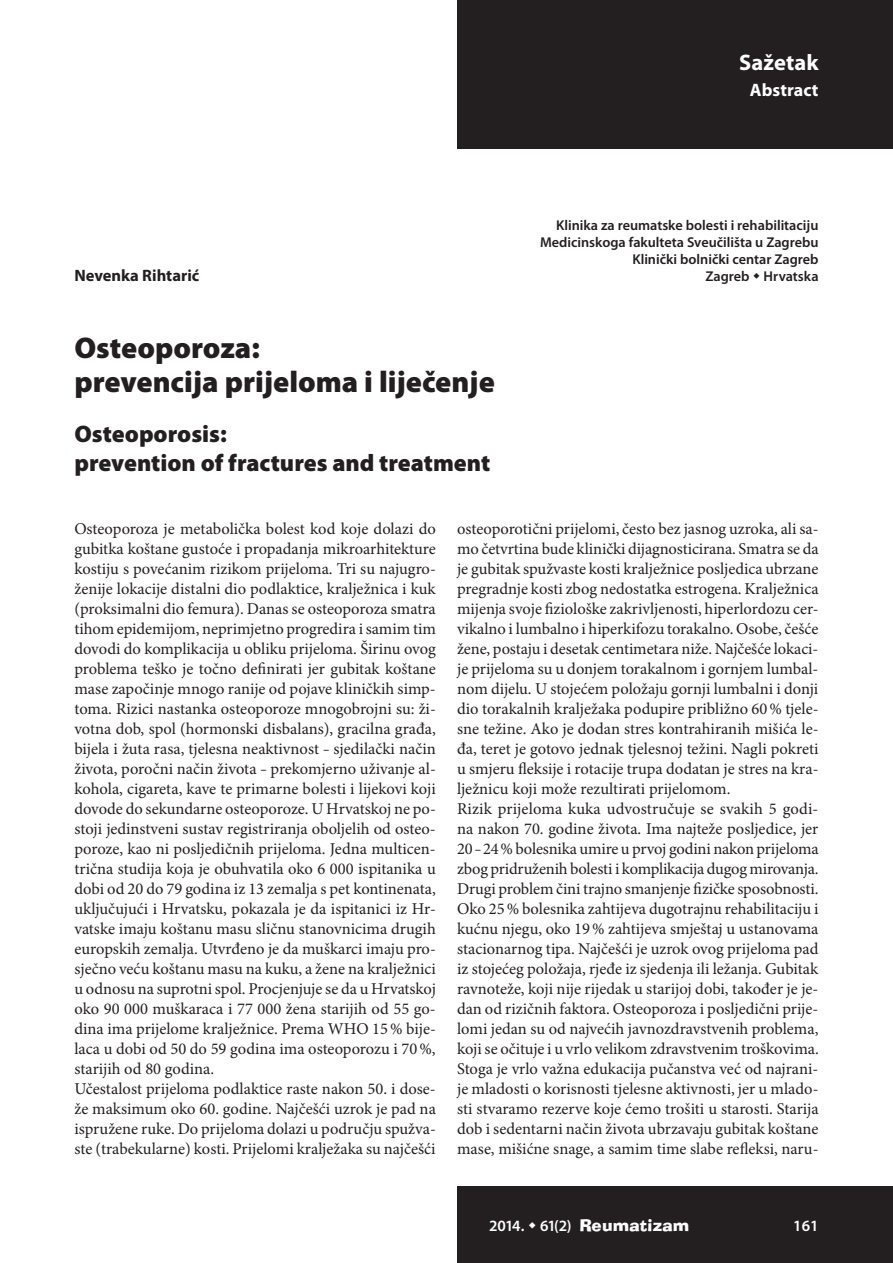
<style>
.page{position:relative;width:893px;height:1263px;background:#fff}
.page>*{position:absolute;margin:0;border:0;box-sizing:border-box;transform-origin:0 0}
.t1{font:900 30px/34px "Myriad Pro";color:#231f20}
.t2{font:900 24px/29px "Myriad Pro";color:#231f20}
.t3{font:700 22.5px "Myriad Pro";letter-spacing:.005em;color:#fff}
.t4{font:700 18px "Myriad Pro";letter-spacing:.005em;color:#fff}
.t5{font:16.5px/20px "Minion Pro";color:#231f20}
.t6{font:700 16.5px "Myriad Pro";color:#231f20}
.t7{font:600 15.75px "Myriad Pro";letter-spacing:-.025em;color:#fff}
.t8{font:600 14.25px/17px "Myriad Pro";color:#231f20;text-align:right}
.s1{font-family:"Ad Lib BT";font-weight:400;font-size:16.35px}
</style>
<div class="page">
<div style="left:457px;top:1186px;width:436px;height:77px;background:#231f20"></div>
<div style="left:457px;top:0;width:436px;height:149px;background:#231f20"></div>
<h3 class="t3" style="left:739px;top:54px;width:81px">Sažetak</h3>
<p class="t4" style="left:750px;top:83px;width:70px">Abstract</p>
<p class="t6" style="left:74px;top:269px;width:126px">Nevenka Rihtarić</p>
<h1 class="t1" style="left:74px;top:333px;width:422px">Osteoporoza:<br>prevencija prijeloma i liječenje</h1>
<h2 class="t2" style="left:74px;top:421px;width:417px">Osteoporosis:<br>prevention of fractures and treatment</h2>
<p class="t8" style="left:540px;top:217px;width:280px">Klinika za reumatske bolesti i rehabilitaciju Medicinskoga fakulteta Sveučilišta u Zagrebu Klinički bolnički centar Zagreb<br>Zagreb Hrvatska</p>
<p class="t5" style="left:74px;top:520px;width:363px">Osteoporoza je metabolička bolest kod koje dolazi do gubitka koštane gustoće i propadanja mikroarhitekture kostiju s povećanim rizikom prijeloma. Tri su najugro&shy;ženije lokacije distalni dio podlaktice, kralježnica i kuk (proksimalni dio femura). Danas se osteoporoza smatra tihom epidemijom, neprimjetno progredira i samim tim dovodi do komplikacija u obliku prijeloma. Širinu ovog problema teško je točno definirati jer gubitak koštane mase započinje mnogo ranije od pojave kliničkih simp&shy;toma. Rizici nastanka osteoporoze mnogobrojni su: ži&shy;votna dob, spol (hormonski disbalans), gracilna građa, bijela i žuta rasa, tjelesna neaktivnost – sjedilački način života, poročni način života – prekomjerno uživanje al&shy;kohola, cigareta, kave te primarne bolesti i lijekovi koji dovode do sekundarne osteoporoze. U Hrvatskoj ne po&shy;stoji jedinstveni sustav registriranja oboljelih od osteo&shy;poroze, kao ni posljedičnih prijeloma. Jedna multicen&shy;trična studija koja je obuhvatila oko 6 000 ispitanika u dobi od 20 do 79 godina iz 13 zemalja s pet kontinenata, uključujući i Hrvatsku, pokazala je da ispitanici iz Hr&shy;vatske imaju koštanu masu sličnu stanovnicima drugih europskih zemalja. Utvrđeno je da muškarci imaju pro&shy;sječno veću koštanu masu na kuku, a žene na kralježnici u odnosu na suprotni spol. Procjenjuje se da u Hrvatskoj oko 90 000 muškaraca i 77 000 žena starijih od 55 go&shy;dina ima prijelome kralježnice. Prema WHO 15 % bije&shy;laca u dobi od 50 do 59 godina ima osteoporozu i 70 %, starijih od 80 godina.<br>Učestalost prijeloma podlaktice raste nakon 50. i dose&shy;že maksimum oko 60. godine. Najčešći uzrok je pad na ispružene ruke. Do prijeloma dolazi u području spužva&shy;ste (trabekularne) kosti. Prijelomi kralježaka su najčešći</p>
<p class="t5" style="left:457px;top:520px;width:363px">osteoporotični prijelomi, često bez jasnog uzroka, ali sa&shy;mo četvrtina bude klinički dijagnosticirana. Smatra se da je gubitak spužvaste kosti kralježnice posljedica ubrzane pregradnje kosti zbog nedostatka estrogena. Kralježnica mijenja svoje fiziološke zakrivljenosti, hiperlordozu cer&shy;vikalno i lumbalno i hiperkifozu torakalno. Osobe, češće žene, postaju i desetak centimetara niže. Najčešće lokaci&shy;je prijeloma su u donjem torakalnom i gornjem lumbal&shy;nom dijelu. U stojećem položaju gornji lumbalni i donji dio torakalnih kralježaka podupire približno 60 % tjele&shy;sne težine. Ako je dodan stres kontrahiranih mišića le&shy;đa, teret je gotovo jednak tjelesnoj težini. Nagli pokreti u smjeru fleksije i rotacije trupa dodatan je stres na kra&shy;lježnicu koji može rezultirati prijelomom.<br>Rizik prijeloma kuka udvostručuje se svakih 5 godi&shy;na nakon 70. godine života. Ima najteže posljedice, jer 20 – 24 % bolesnika umire u prvoj godini nakon prijeloma zbog pridruženih bolesti i komplikacija dugog mirovanja.<br>Drugi problem čini trajno smanjenje fizičke sposobnosti.<br>Oko 25 % bolesnika zahtijeva dugotrajnu rehabilitaciju i kućnu njegu, oko 19 % zahtijeva smještaj u ustanovama stacionarnog tipa. Najčešći je uzrok ovog prijeloma pad iz stojećeg položaja, rjeđe iz sjedenja ili ležanja. Gubitak ravnoteže, koji nije rijedak u starijoj dobi, također je je&shy;dan od rizičnih faktora. Osteoporoza i posljedični prije&shy;lomi jedan su od najvećih javnozdravstvenih problema, koji se očituje i u vrlo velikom zdravstvenim troškovima.<br>Stoga je vrlo važna edukacija pučanstva već od najrani&shy;je mladosti o korisnosti tjelesne aktivnosti, jer u mlado&shy;sti stvaramo rezerve koje ćemo trošiti u starosti. Starija dob i sedentarni način života ubrzavaju gubitak koštane mase, mišićne snage, a samim time slabe refleksi, naru-</p>
<p class="t7" style="left:489px;top:1220px;width:202px">2014. 61(2) <span class="s1">Reumatizam</span></p>
<p class="t7" style="left:793px;top:1220px;width:27px">161</p>
</div>
